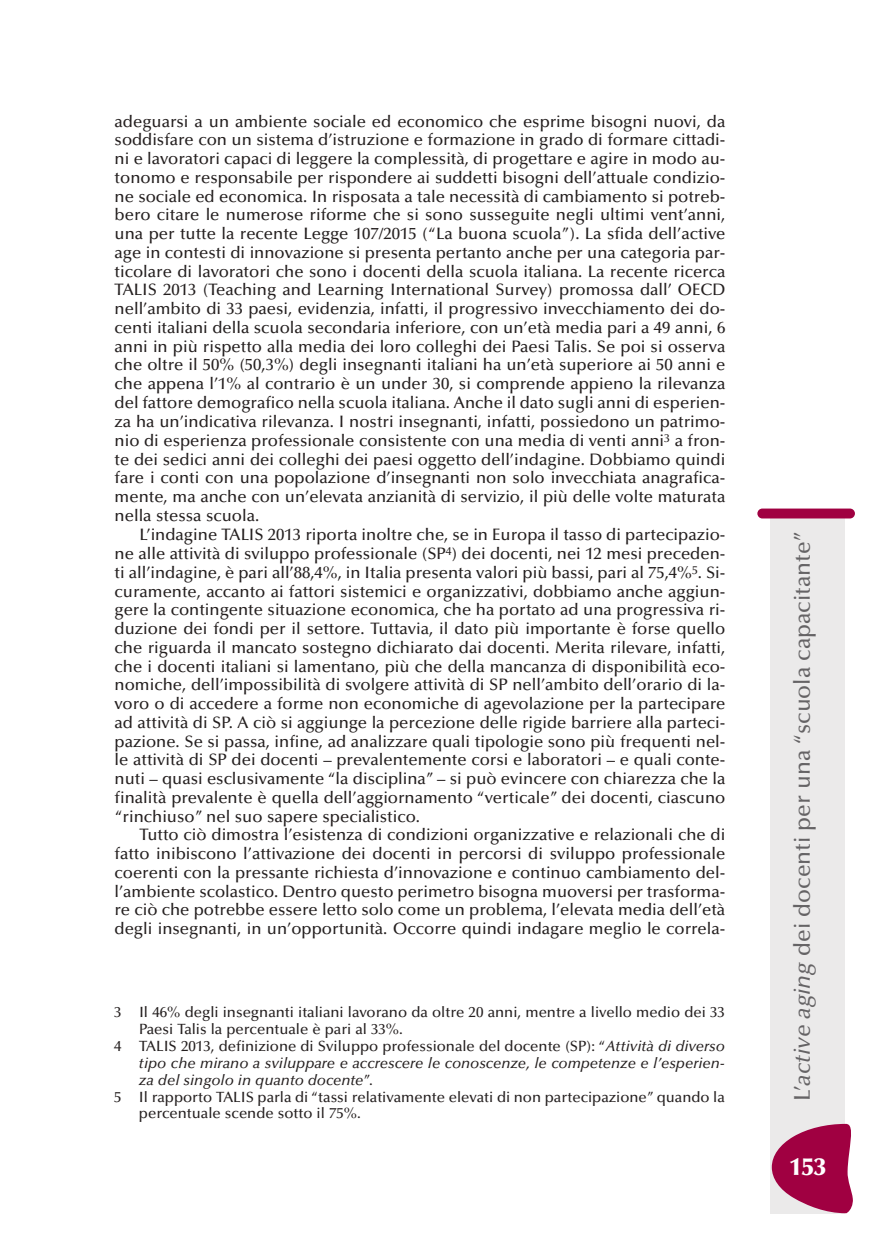
<style>
.page{position:relative;width:869px;height:1241px;background:#fff}
.page>*{position:absolute;margin:0;border:0;box-sizing:border-box;transform-origin:0 0}
.t1{font:900 24.5px "Optima";color:#fff}
.t2{font:500 22.75px "Optima";color:#656365}
.t3{font:500 16.62px/18.7px "Optima";color:#241f1f;text-align:justify}
.t4{font:500 14.88px "Optima";color:#241f1f}
.t5{font:italic 500 14.88px "Optima";color:#241f1f}
.s1{font-style:italic}
.s2{font-style:normal}
</style>
<div class="page">
<div style="left:770px;top:516px;width:74px;height:697px;background:#ebeaea"></div>
<div style="left:757px;top:508px;width:97px;height:10px;background:#a00041;border-radius:5px"></div>
<svg style="left:771px;top:1123px;width:82px;height:89px"></svg>
<p class="t3" style="left:115px;top:113px;width:612px">adeguarsi a un ambiente sociale ed economico che esprime bisogni nuovi, da soddisfare con un sistema d’istruzione e formazione in grado di formare cittadi&shy;ni e lavoratori capaci di leggere la complessità, di progettare e agire in modo au&shy;tonomo e responsabile per rispondere ai suddetti bisogni dell’attuale condizio&shy;ne sociale ed economica. In risposata a tale necessità di cambiamento si potreb&shy;bero citare le numerose riforme che si sono susseguite negli ultimi vent’anni, una per tutte la recente Legge 107/2015 (“La buona scuola”). La sfida dell’active age in contesti di innovazione si presenta pertanto anche per una categoria par&shy;ticolare di lavoratori che sono i docenti della scuola italiana. La recente ricerca TALIS 2013 (Teaching and Learning International Survey) promossa dall’ OECD nell’ambito di 33 paesi, evidenzia, infatti, il progressivo invecchiamento dei do&shy;centi italiani della scuola secondaria inferiore, con un’età media pari a 49 anni, 6 anni in più rispetto alla media dei loro colleghi dei Paesi Talis. Se poi si osserva che oltre il 50% (50,3%) degli insegnanti italiani ha un’età superiore ai 50 anni e che appena l’1% al contrario è un under 30, si comprende appieno la rilevanza del fattore demografico nella scuola italiana. Anche il dato sugli anni di esperien&shy;za ha un’indicativa rilevanza. I nostri insegnanti, infatti, possiedono un patrimo&shy;nio di esperienza professionale consistente con una media di venti anni<sup>3</sup> a fron&shy;te dei sedici anni dei colleghi dei paesi oggetto dell’indagine. Dobbiamo quindi fare i conti con una popolazione d’insegnanti non solo invecchiata anagrafica&shy;mente, ma anche con un’elevata anzianità di servizio, il più delle volte maturata nella stessa scuola.</p>
<p class="t3" style="left:115px;top:526px;width:612px;text-indent:25px">L’indagine TALIS 2013 riporta inoltre che, se in Europa il tasso di partecipazio&shy;ne alle attività di sviluppo professionale (SP<sup>4</sup>) dei docenti, nei 12 mesi preceden&shy;ti all’indagine, è pari all’88,4%, in Italia presenta valori più bassi, pari al 75,4%<sup>5</sup>. Si&shy;curamente, accanto ai fattori sistemici e organizzativi, dobbiamo anche aggiun&shy;gere la contingente situazione economica, che ha portato ad una progressiva ri&shy;duzione dei fondi per il settore. Tuttavia, il dato più importante è forse quello che riguarda il mancato sostegno dichiarato dai docenti. Merita rilevare, infatti, che i docenti italiani si lamentano, più che della mancanza di disponibilità eco&shy;nomiche, dell’impossibilità di svolgere attività di SP nell’ambito dell’orario di la&shy;voro o di accedere a forme non economiche di agevolazione per la partecipare ad attività di SP. A ciò si aggiunge la percezione delle rigide barriere alla parteci&shy;pazione. Se si passa, infine, ad analizzare quali tipologie sono più frequenti nel&shy;le attività di SP dei docenti – prevalentemente corsi e laboratori – e quali conte&shy;nuti – quasi esclusivamente “la disciplina” – si può evincere con chiarezza che la finalità prevalente è quella dell’aggiornamento “verticale” dei docenti, ciascuno “rinchiuso” nel suo sapere specialistico.</p>
<p class="t3" style="left:114px;top:827px;width:612px;text-indent:25px">Tutto ciò dimostra l’esistenza di condizioni organizzative e relazionali che di fatto inibiscono l’attivazione dei docenti in percorsi di sviluppo professionale coerenti con la pressante richiesta d’innovazione e continuo cambiamento del&shy;l’ambiente scolastico. Dentro questo perimetro bisogna muoversi per trasforma&shy;re ciò che potrebbe essere letto solo come un problema, l’elevata media dell’età degli insegnanti, in un’opportunità. Occorre quindi indagare meglio le correla-</p>
<p class="t4" style="left:114px;top:1005px;width:612px">3 Il 46% degli insegnanti italiani lavorano da oltre 20 anni, mentre a livello medio dei 33</p>
<p class="t4" style="left:139px;top:1022px;width:265px">Paesi Talis la percentuale è pari al 33%.</p>
<p class="t4" style="left:114px;top:1039px;width:612px">4 TALIS 2013, definizione di Sviluppo professionale del docente (SP): “<span class="s1">Attività di diverso</span></p>
<p class="t5" style="left:139px;top:1056px;width:587px">tipo che mirano a sviluppare e accrescere le conoscenze, le competenze e l’esperien-</p>
<p class="t5" style="left:139px;top:1073px;width:235px">za del singolo in quanto docente<span class="s2">”.</span></p>
<p class="t4" style="left:114px;top:1090px;width:612px">5 Il rapporto TALIS parla di “tassi relativamente elevati di non partecipazione” quando la</p>
<p class="t4" style="left:139px;top:1107px;width:223px">percentuale scende sotto il 75%.</p>
<h2 class="t2" style="left:792px;top:1100px;width:572px;rotate:-90deg">L’<span class="s1">active aging</span> dei docenti per una “scuola capacitante”</h2>
<h1 class="t1" style="left:789px;top:1156px;width:38px">153</h1>
</div>
